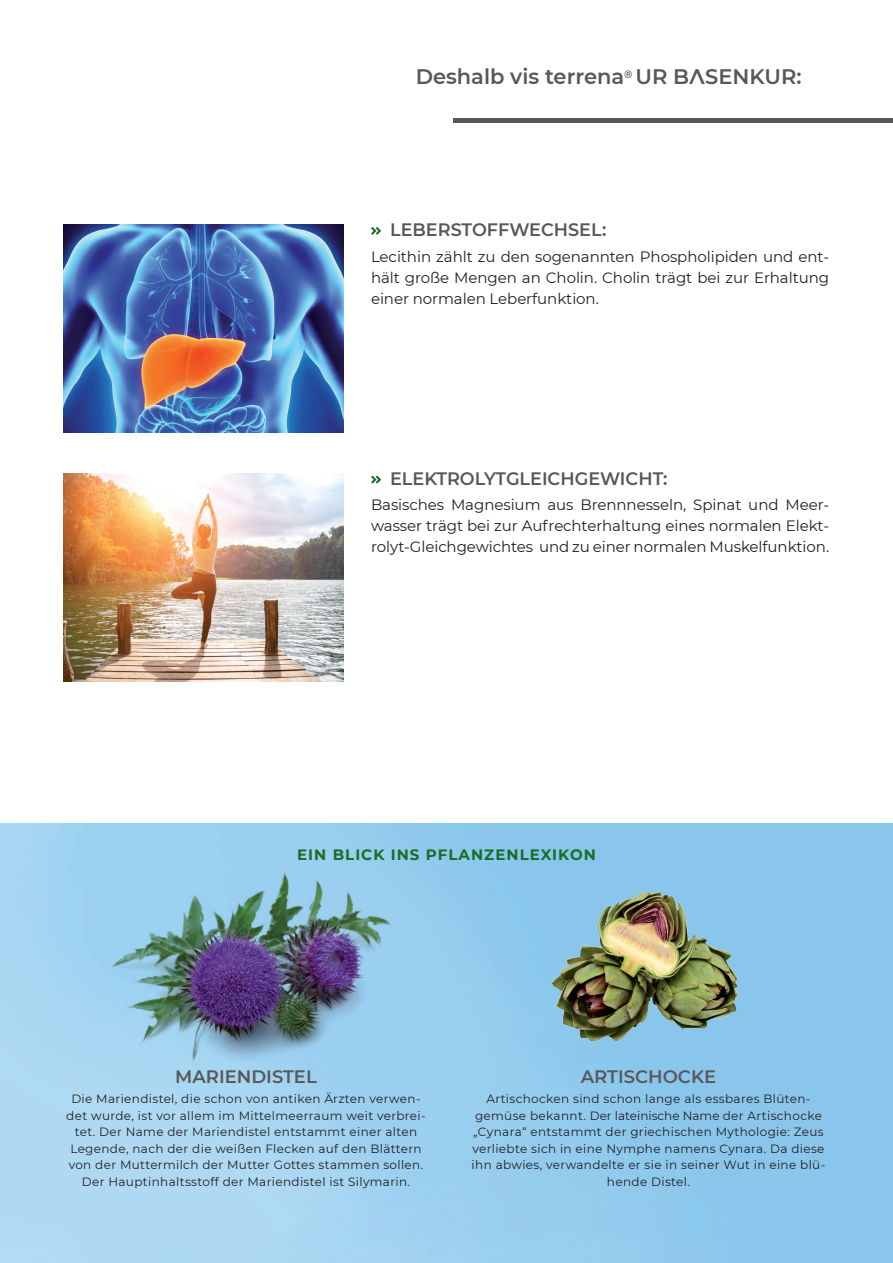
<style>
.page{position:relative;width:893px;height:1263px;background:#fff}
.page>*{position:absolute;margin:0;border:0;box-sizing:border-box;transform-origin:0 0}
.Subline{font:600 21px "Montserrat";color:#57585a}
.Subline-2{font:600 18px "Montserrat";color:#57585a}
.t1{font:15px/21px "Montserrat";letter-spacing:-.005em;color:#231f20;text-align:justify}
.Kapitelname{font:700 15px "Montserrat";letter-spacing:.07em;color:#196e26}
.t2{font:12px/16.5px "Montserrat";letter-spacing:.03em;color:#231f20;text-align:center}
</style>
<div class="page">
<img style="left:64px;top:225px;width:279px;height:208px">
<img style="left:64px;top:473px;width:279px;height:208px">
<svg style="left:371px;top:227px;width:10px;height:8px"></svg>
<svg style="left:371px;top:475px;width:10px;height:9px"></svg>
<hr style="left:454px;top:118px;width:439px;height:4px;background:#57585a">
<img style="left:524px;top:868px;width:241px;height:189px">
<img style="left:95px;top:860px;width:308px;height:204px">
<p class="Subline" style="left:416px;top:62px;width:387px">Deshalb vis terrena<sup>®</sup> UR BЛSENKUR:</p>
<h2 class="Subline-2" style="left:390px;top:217px;width:218px">LEBERSTOFFWECHSEL:</h2>
<p class="t1" style="left:371px;top:245px;width:460px">Lecithin zählt zu den sogenannten Phospholipiden und ent&shy;hält große Mengen an Cholin. Cholin trägt bei zur Erhaltung einer normalen Leberfunktion.</p>
<h2 class="Subline-2" style="left:390px;top:466px;width:279px">ELEKTROLYTGLEICHGEWICHT:</h2>
<p class="t1" style="left:371px;top:494px;width:460px">Basisches Magnesium aus Brennnesseln, Spinat und Meer&shy;wasser trägt bei zur Aufrechterhaltung eines normalen Elekt&shy;rolyt-Gleichgewichtes und zu einer normalen Muskelfunktion.</p>
<p class="Kapitelname" style="left:297px;top:844px;width:300px">EIN BLICK INS PFLANZENLEXIKON</p>
<p class="Subline-2" style="left:175px;top:1063px;width:143px">MARIENDISTEL</p>
<p class="t2" style="left:66px;top:1090px;width:361px">Die Mariendistel, die schon von antiken Ärzten verwen&shy;det wurde, ist vor allem im Mittelmeerraum weit verbrei&shy;tet. Der Name der Mariendistel entstammt einer alten Legende, nach der die weißen Flecken auf den Blättern von der Muttermilch der Mutter Gottes stammen sollen.<br>Der Hauptinhaltsstoff der Mariendistel ist Silymarin.</p>
<p class="Subline-2" style="left:581px;top:1063px;width:137px">ARTISCHOCKE</p>
<p class="t2" style="left:472px;top:1090px;width:355px">Artischocken sind schon lange als essbares Blüten&shy;gemüse bekannt. Der lateinische Name der Artischocke „Cynara“ entstammt der griechischen Mythologie: Zeus verliebte sich in eine Nymphe namens Cynara. Da diese ihn abwies, verwandelte er sie in seiner Wut in eine blü&shy;hende Distel.</p>
</div>
